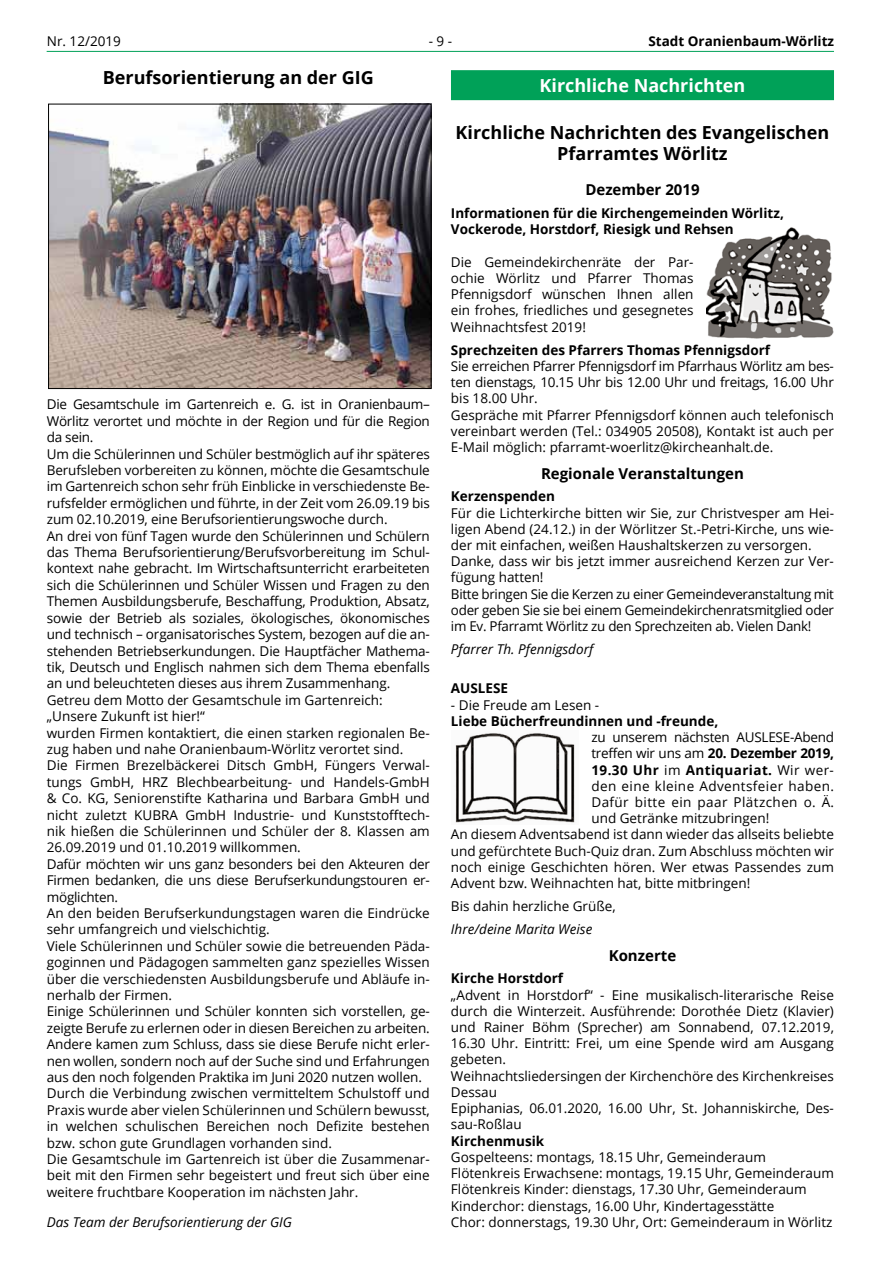
<style>
.page{position:relative;width:881px;height:1263px;background:#fff}
.page>*{position:absolute;margin:0;border:0;box-sizing:border-box;transform-origin:0 0}
.t1{font:700 18px/21.6px "Open Sans";color:#000;text-align:center}
.t2{font:700 18px "Open Sans";color:#fff}
.t3{font:700 15px "Open Sans";color:#000}
.t4{font:13.5px/16.4px "Open Sans";color:#000}
.t5{font:700 13.5px/16.2px "Open Sans";color:#000}
.t6{font:italic 13.5px "Open Sans";color:#000}
.t7{font:13.5px "Open Sans";letter-spacing:.03em;color:#000}
.t8{font:700 13.5px "Open Sans";letter-spacing:-.02em;color:#000}
.t9{font:13.5px "Open Sans";letter-spacing:-.02em;color:#000}
.t10{font:700 13.5px "Open Sans";letter-spacing:.03em;color:#000}
.s1{font-weight:400}
</style>
<div class="page">
<hr style="left:47px;top:51px;width:786px;height:1px;background:#00a158">
<div style="left:451px;top:70px;width:382px;height:30px;background:#00a158"></div>
<img style="left:50px;top:106px;width:379px;height:281px">
<div style="left:48px;top:104px;width:383px;height:285px;border:1px solid #000"></div>
<img style="left:706px;top:227px;width:127px;height:112px">
<img style="left:455px;top:733px;width:120px;height:90px">
<p class="t4" style="left:47px;top:33px;width:76px">Nr. 12/2019</p>
<p class="t4" style="left:428px;top:33px;width:25px">- 9 -</p>
<p class="t5" style="left:648px;top:33px;width:187px">Stadt Oranienbaum-Wörlitz</p>
<h1 class="t2" style="left:539px;top:72px;width:207px">Kirchliche Nachrichten</h1>
<h1 class="t1" style="left:455px;top:121px;width:375px">Kirchliche Nachrichten des Evangelischen<br>Pfarramtes Wörlitz</h1>
<p class="t3" style="left:585px;top:179px;width:116px">Dezember 2019</p>
<p class="t5" style="left:451px;top:205px;width:334px">Informationen für die Kirchengemeinden Wörlitz,<br>Vockerode, Horstdorf, Riesigk und Rehsen</p>
<p class="t4" style="left:451px;top:253px;width:244px;text-align:justify">Die Gemeindekirchenräte der Par&shy;ochie Wörlitz und Pfarrer Thomas Pfennigsdorf wünschen Ihnen allen ein frohes, friedliches und gesegnetes Weihnachtsfest 2019!</p>
<p class="t5" style="left:451px;top:341px;width:320px">Sprechzeiten des Pfarrers Thomas Pfennigsdorf</p>
<p class="t4" style="left:451px;top:358px;width:384px">Sie erreichen Pfarrer Pfennigsdorf im Pfarrhaus Wörlitz am bes&shy;ten dienstags, 10.15 Uhr bis 12.00 Uhr und freitags, 16.00 Uhr bis 18.00 Uhr.<br>Gespräche mit Pfarrer Pfennigsdorf können auch telefonisch vereinbart werden (Tel.: 034905 20508), Kontakt ist auch per E-Mail möglich: pfarramt-woerlitz@kircheanhalt.de.</p>
<p class="t3" style="left:541px;top:463px;width:204px">Regionale Veranstaltungen</p>
<p class="t5" style="left:451px;top:488px;width:106px">Kerzenspenden</p>
<p class="t4" style="left:451px;top:504px;width:384px">Für die Lichterkirche bitten wir Sie, zur Christvesper am Hei&shy;ligen Abend (24.12.) in der Wörlitzer St.-Petri-Kirche, uns wie&shy;der mit einfachen, weißen Haushaltskerzen zu versorgen.<br>Danke, dass wir bis jetzt immer ausreichend Kerzen zur Ver&shy;fügung hatten!<br>Bitte bringen Sie die Kerzen zu einer Gemeindeveranstaltung mit oder geben Sie sie bei einem Gemeindekirchenratsmitglied oder im Ev. Pfarramt Wörlitz zu den Sprechzeiten ab. Vielen Dank!</p>
<p class="t6" style="left:451px;top:640px;width:144px">Pfarrer Th. Pfennigsdorf</p>
<p class="t5" style="left:451px;top:680px;width:59px">AUSLESE</p>
<p class="t4" style="left:451px;top:696px;width:150px">- Die Freude am Lesen -</p>
<p class="t5" style="left:451px;top:712px;width:269px">Liebe Bücherfreundinnen und -freunde,</p>
<p class="t9" style="left:591px;top:728px;width:244px">zu unserem nächsten AUSLESE-Abend</p>
<p class="t8" style="left:591px;top:744px;width:244px"><span class="s1">treffen wir uns am</span> 20. Dezember 2019,</p>
<p class="t10" style="left:591px;top:760px;width:244px">19.30 Uhr <span class="s1">im</span> Antiquariat. <span class="s1">Wir wer-</span></p>
<p class="t7" style="left:591px;top:777px;width:244px">den eine kleine Adventsfeier haben.</p>
<p class="t7" style="left:591px;top:793px;width:244px">Dafür bitte ein paar Plätzchen o. Ä.</p>
<p class="t4" style="left:591px;top:810px;width:179px">und Getränke mitzubringen!</p>
<p class="t4" style="left:451px;top:826px;width:384px">An diesem Adventsabend ist dann wieder das allseits beliebte</p>
<p class="t4" style="left:451px;top:842px;width:384px">und gefürchtete Buch-Quiz dran. Zum Abschluss möchten wir</p>
<p class="t4" style="left:451px;top:858px;width:384px">noch einige Geschichten hören. Wer etwas Passendes zum</p>
<p class="t4" style="left:451px;top:875px;width:301px">Advent bzw. Weihnachten hat, bitte mitbringen!</p>
<p class="t4" style="left:451px;top:898px;width:166px">Bis dahin herzliche Grüße,</p>
<p class="t6" style="left:451px;top:920px;width:143px">Ihre/deine Marita Weise</p>
<p class="t3" style="left:608px;top:945px;width:69px">Konzerte</p>
<p class="t5" style="left:451px;top:970px;width:114px">Kirche Horstdorf</p>
<p class="t4" style="left:451px;top:986px;width:384px">„Advent in Horstdorf“ - Eine musikalisch-literarische Reise durch die Winterzeit. Ausführende: Dorothée Dietz (Klavier) und Rainer Böhm (Sprecher) am Sonnabend, 07.12.2019, 16.30 Uhr. Eintritt: Frei, um eine Spende wird am Ausgang gebeten.<br>Weihnachtsliedersingen der Kirchenchöre des Kirchenkreises Dessau<br>Epiphanias, 06.01.2020, 16.00 Uhr, St. Johanniskirche, Des&shy;sau-Roßlau</p>
<p class="t5" style="left:451px;top:1132px;width:95px">Kirchenmusik</p>
<p class="t4" style="left:451px;top:1148px;width:384px">Gospelteens: montags, 18.15 Uhr, Gemeinderaum Flötenkreis Erwachsene: montags, 19.15 Uhr, Gemeinderaum Flötenkreis Kinder: dienstags, 17.30 Uhr, Gemeinderaum Kinderchor: dienstags, 16.00 Uhr, Kindertagesstätte<br>Chor: donnerstags, 19.30 Uhr, Ort: Gemeinderaum in Wörlitz</p>
<h1 class="t1" style="left:103px;top:66px;width:272px">Berufsorientierung an der GIG</h1>
<p class="t4" style="left:47px;top:396px;width:384px">Die Gesamtschule im Gartenreich e. G. ist in Oranienbaum– Wörlitz verortet und möchte in der Region und für die Region da sein.<br>Um die Schülerinnen und Schüler bestmöglich auf ihr späteres Berufsleben vorbereiten zu können, möchte die Gesamtschule im Gartenreich schon sehr früh Einblicke in verschiedenste Be&shy;rufsfelder ermöglichen und führte, in der Zeit vom 26.09.19 bis zum 02.10.2019, eine Berufsorientierungswoche durch.<br>An drei von fünf Tagen wurde den Schülerinnen und Schülern das Thema Berufsorientierung/Berufsvorbereitung im Schul&shy;kontext nahe gebracht. Im Wirtschaftsunterricht erarbeiteten sich die Schülerinnen und Schüler Wissen und Fragen zu den Themen Ausbildungsberufe, Beschaffung, Produktion, Absatz, sowie der Betrieb als soziales, ökologisches, ökonomisches und technisch – organisatorisches System, bezogen auf die an&shy;stehenden Betriebserkundungen. Die Hauptfächer Mathema&shy;tik, Deutsch und Englisch nahmen sich dem Thema ebenfalls an und beleuchteten dieses aus ihrem Zusammenhang.<br>Getreu dem Motto der Gesamtschule im Gartenreich: „Unsere Zukunft ist hier!“<br>wurden Firmen kontaktiert, die einen starken regionalen Be&shy;zug haben und nahe Oranienbaum-Wörlitz verortet sind.<br>Die Firmen Brezelbäckerei Ditsch GmbH, Füngers Verwal&shy;tungs GmbH, HRZ Blechbearbeitung- und Handels-GmbH &amp; Co. KG, Seniorenstifte Katharina und Barbara GmbH und nicht zuletzt KUBRA GmbH Industrie- und Kunststofftech&shy;nik hießen die Schülerinnen und Schüler der 8. Klassen am 26.09.2019 und 01.10.2019 willkommen.<br>Dafür möchten wir uns ganz besonders bei den Akteuren der Firmen bedanken, die uns diese Berufserkundungstouren er&shy;möglichten.<br>An den beiden Berufserkundungstagen waren die Eindrücke sehr umfangreich und vielschichtig.<br>Viele Schülerinnen und Schüler sowie die betreuenden Päda&shy;goginnen und Pädagogen sammelten ganz spezielles Wissen über die verschiedensten Ausbildungsberufe und Abläufe in&shy;nerhalb der Firmen.<br>Einige Schülerinnen und Schüler konnten sich vorstellen, ge&shy;zeigte Berufe zu erlernen oder in diesen Bereichen zu arbeiten.<br>Andere kamen zum Schluss, dass sie diese Berufe nicht erler&shy;nen wollen, sondern noch auf der Suche sind und Erfahrungen aus den noch folgenden Praktika im Juni 2020 nutzen wollen.<br>Durch die Verbindung zwischen vermitteltem Schulstoff und Praxis wurde aber vielen Schülerinnen und Schülern bewusst, in welchen schulischen Bereichen noch Defizite bestehen bzw. schon gute Grundlagen vorhanden sind.<br>Die Gesamtschule im Gartenreich ist über die Zusammenar&shy;beit mit den Firmen sehr begeistert und freut sich über eine weitere fruchtbare Kooperation im nächsten Jahr.</p>
<p class="t6" style="left:47px;top:1212px;width:247px">Das Team der Berufsorientierung der GIG</p>
</div>
